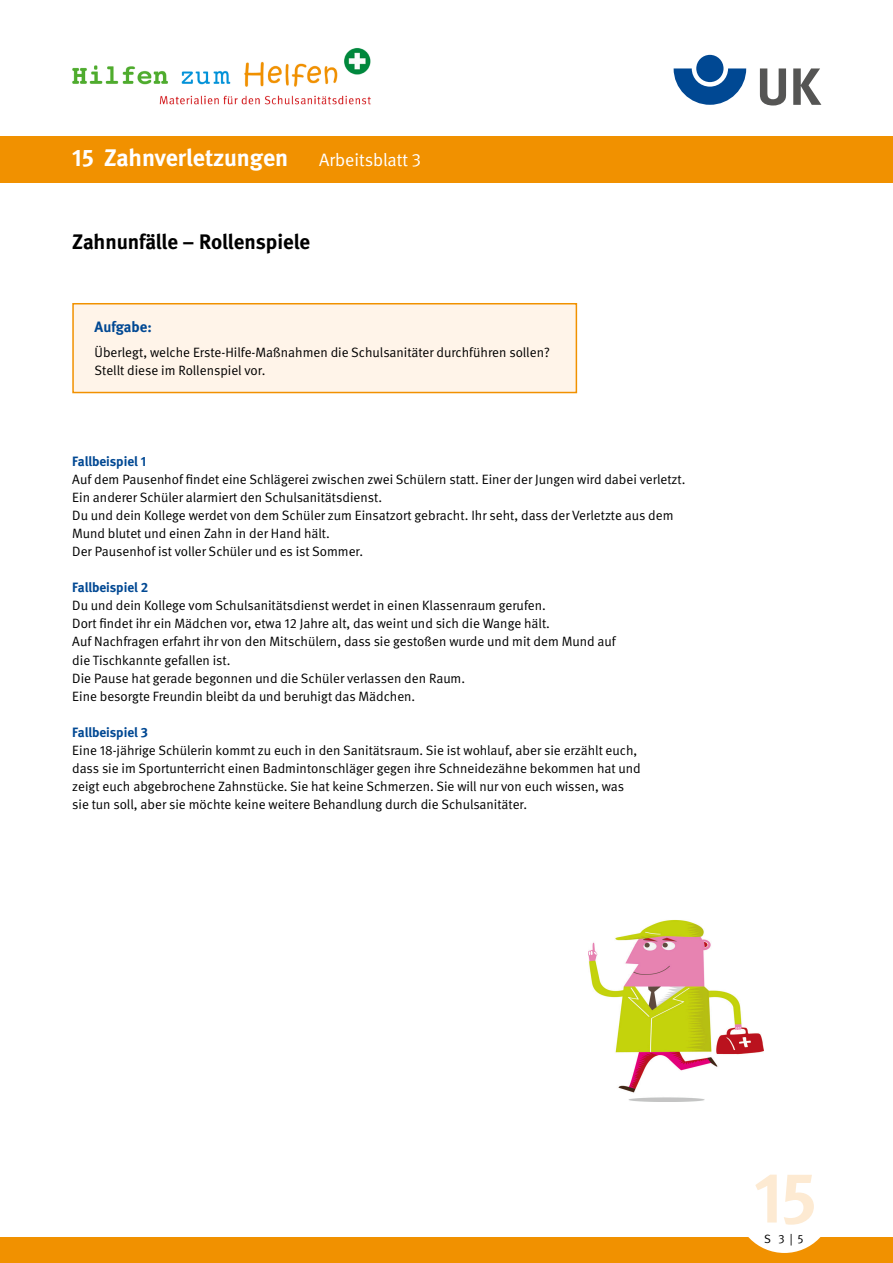
<style>
.page{position:relative;width:893px;height:1263px;background:#fff}
.page>*{position:absolute;margin:0;border:0;box-sizing:border-box;transform-origin:0 0}
.t1{font:700 71.7px "DGUV Meta";color:#fdead2}
.t2{font:700 24px "DGUV Meta";color:#fff}
.t3{font:700 21px "DGUV Meta";letter-spacing:-.005em;color:#000}
.t4{font:700 15px "DGUV Meta";letter-spacing:-.005em;color:#004893}
.t5{font:13.5px/18.1px "DGUV Meta";color:#000}
.t6{font:700 13.5px "DGUV Meta";letter-spacing:-.005em;color:#004893}
.t7{font:12px "DGUV Meta";color:#000}
.s1{font-weight:400;font-size:18px}
</style>
<div class="page">
<div style="left:0;top:1237px;width:893px;height:26px;background:#f19100"></div>
<div style="left:0;top:136px;width:893px;height:47px;background:#f19100"></div>
<svg style="left:760px;top:68px;width:26px;height:38px"></svg>
<svg style="left:793px;top:68px;width:28px;height:37px"></svg>
<svg style="left:674px;top:68px;width:72px;height:37px"></svg>
<div style="left:696px;top:55px;width:27px;height:27px;background:#004893;border-radius:50%"></div>
<img style="left:72px;top:48px;width:299px;height:57px">
<img style="left:589px;top:920px;width:175px;height:181px">
<div style="left:736px;top:1155px;width:97px;height:98px;background:#fff;border-radius:50%"></div>
<div style="left:72px;top:303px;width:505px;height:90px;background:#fff4e9;border:2px solid #f19100"></div>
<h2 class="t2" style="left:72px;top:144px;width:350px">15 Zahnverletzungen <span class="s1">Arbeitsblatt 3</span></h2>
<h3 class="t3" style="left:72px;top:229px;width:239px">Zahnunfälle – Rollenspiele</h3>
<p class="t4" style="left:95px;top:318px;width:59px">Aufgabe:</p>
<p class="t5" style="left:95px;top:344px;width:457px">Überlegt, welche Erste-Hilfe-Maßnahmen die Schulsanitäter durchführen sollen?<br>Stellt diese im Rollenspiel vor.</p>
<p class="t6" style="left:72px;top:453px;width:76px">Fallbeispiel 1</p>
<p class="t5" style="left:72px;top:470px;width:615px">Auf dem Pausenhof findet eine Schlägerei zwischen zwei Schülern statt. Einer der Jungen wird dabei verletzt.<br>Ein anderer Schüler alarmiert den Schulsanitätsdienst.<br>Du und dein Kollege werdet von dem Schüler zum Einsatzort gebracht. Ihr seht, dass der Verletzte aus dem Mund blutet und einen Zahn in der Hand hält.<br>Der Pausenhof ist voller Schüler und es ist Sommer.</p>
<p class="t6" style="left:72px;top:579px;width:78px">Fallbeispiel 2</p>
<p class="t5" style="left:72px;top:597px;width:545px">Du und dein Kollege vom Schulsanitätsdienst werdet in einen Klassenraum gerufen.<br>Dort findet ihr ein Mädchen vor, etwa 12 Jahre alt, das weint und sich die Wange hält.<br>Auf Nachfragen erfahrt ihr von den Mitschülern, dass sie gestoßen wurde und mit dem Mund auf die Tischkannte gefallen ist.<br>Die Pause hat gerade begonnen und die Schüler verlassen den Raum.<br>Eine besorgte Freundin bleibt da und beruhigt das Mädchen.</p>
<p class="t6" style="left:72px;top:724px;width:77px">Fallbeispiel 3</p>
<p class="t5" style="left:72px;top:741px;width:570px">Eine 18-jährige Schülerin kommt zu euch in den Sanitätsraum. Sie ist wohlauf, aber sie erzählt euch, dass sie im Sportunterricht einen Badmintonschläger gegen ihre Schneidezähne bekommen hat und zeigt euch abgebrochene Zahnstücke. Sie hat keine Schmerzen. Sie will nur von euch wissen, was sie tun soll, aber sie möchte keine weitere Behandlung durch die Schulsanitäter.</p>
<h1 class="t1" style="left:754px;top:1155px;width:64px">15</h1>
<p class="t7" style="left:764px;top:1232px;width:41px">S 3 | 5</p>
</div>
